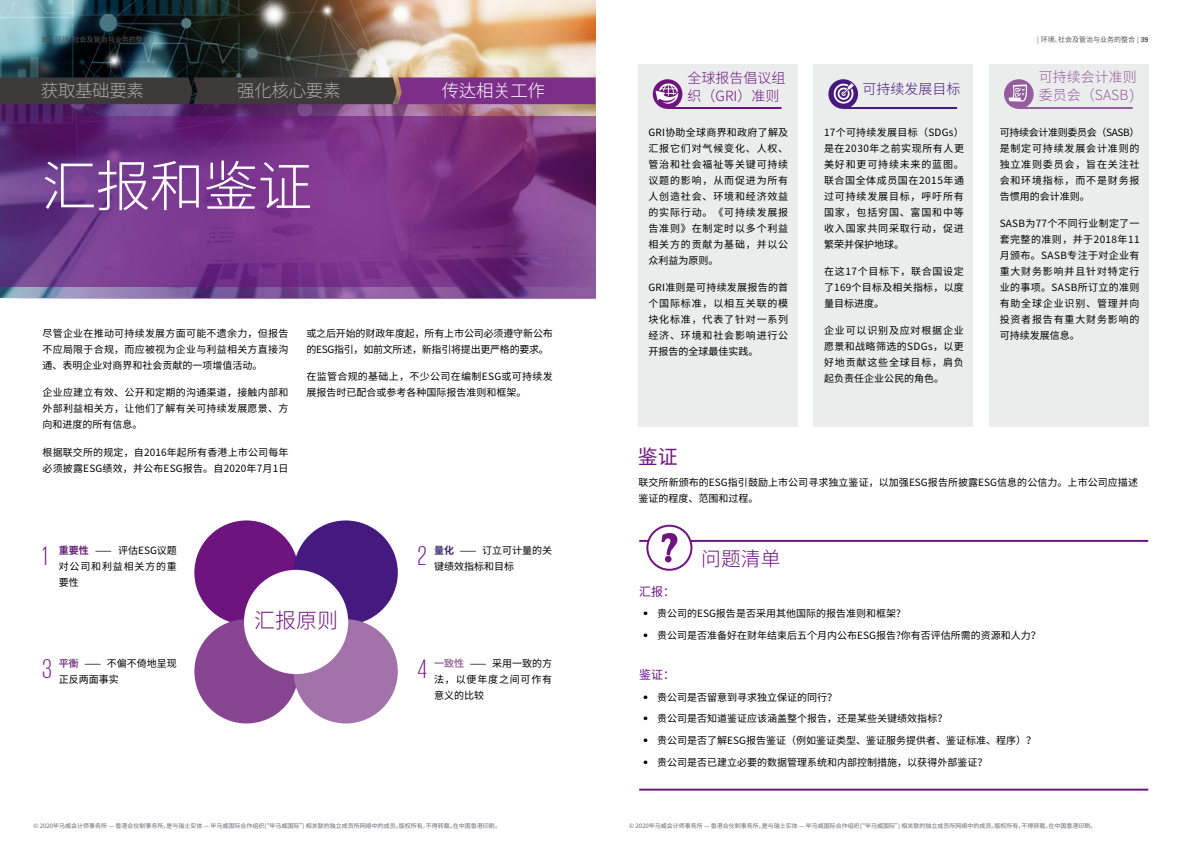
<style>
.page{position:relative;width:1191px;height:842px;background:#fff}
.page>*{position:absolute;margin:0;border:0;box-sizing:border-box;transform-origin:0 0}
.t1{font:300 55px "Noto Sans CJ Ksc";letter-spacing:-.02em;color:#fff}
.t2{font:300 27.4px "KPMG";color:#6e147f}
.t3{font:300 21px "Noto Sans CJ Ksc";color:#6e147f}
.t4{font:20px "Noto Sans CJ Ksc";color:#6e147f}
.t5{font:300 19.8px "Noto Sans CJ Ksc";color:#6e147f}
.t6{font:300 17.5px "Noto Sans CJ Ksc";letter-spacing:-.02em;color:#aaabab}
.t7{font:300 17.5px "Noto Sans CJ Ksc";letter-spacing:-.02em;color:#fff}
.t8{font:300 14px/18px "Noto Sans CJ Ksc";color:#955c9e}
.t9{font:300 14px/18px "Noto Sans CJ Ksc";color:#6e147f}
.t10{font:300 14px "Noto Sans CJ Ksc";color:#45197e}
.t11{font:12px "Noto Sans CJ Ksc";color:#6e147f}
.t12{font:10px/16px "Noto Sans CJ Ksc";letter-spacing:.005em;color:#000;text-align:justify}
.t13{font:10px/16px "Noto Sans CJ Ksc";letter-spacing:-.015em;color:#000}
.t14{font:10px/16px "Noto Sans CJ Ksc";letter-spacing:.03em;color:#000}
.t15{font:7px "Noto Sans CJ Ksc";color:#595757}
.t16{font:6px "Noto Sans CJ Ksc";color:#68696e}
.s1{font-family:"Univers 65";font-weight:700}
.s2{font-family:"Univers 45";font-weight:300}
.s3{font-weight:700;color:#662076}
.s4{font-weight:700;color:#3e2671}
.s5{font-weight:700;color:#80438a}
.s6{font-weight:700;color:#9c6da3}
</style>
<div class="page">
<div style="left:989px;top:64px;width:159px;height:363px;background:#ebecec"></div>
<img style="left:0;top:0;width:595px;height:77px">
<svg style="left:0;top:104px;width:595px;height:13px;background:#7b4c7d"></svg>
<svg style="left:0;top:117px;width:595px;height:182px;background:#753687"></svg>
<svg style="left:0;top:77px;width:595px;height:27px;background:#533753"></svg>
<hr style="left:639px;top:540px;width:509px;height:2px;background:#6e147f">
<hr style="left:639px;top:789px;width:509px;height:2px;background:#6e147f">
<div style="left:647px;top:526px;width:44px;height:44px;background:#fff;border-radius:50%"></div>
<div style="left:646px;top:525px;width:46px;height:46px;border:2px solid #6e147f;border-radius:50%"></div>
<svg style="left:661px;top:533px;width:16px;height:29px"></svg>
<div style="left:194px;top:520px;width:104px;height:105px;background:#6e147f;border-radius:50%"></div>
<div style="left:194px;top:619px;width:104px;height:104px;background:#884692;border-radius:50%"></div>
<div style="left:293px;top:520px;width:105px;height:105px;background:#45197e;border-radius:50%"></div>
<div style="left:293px;top:619px;width:105px;height:104px;background:#a372ab;border-radius:50%"></div>
<div style="left:244px;top:570px;width:104px;height:104px;background:#fff;border-radius:50%"></div>
<div style="left:638px;top:64px;width:159px;height:363px;background:#ebecec"></div>
<hr style="left:667px;top:107px;width:114px;height:2px;background:#6e147f">
<div style="left:653px;top:79px;width:29px;height:30px;background:#6e147f;border-radius:50%"></div>
<div style="left:813px;top:64px;width:159px;height:363px;background:#ebecec"></div>
<hr style="left:843px;top:107px;width:114px;height:2px;background:#45197e">
<svg style="left:828px;top:79px;width:30px;height:30px"></svg>
<hr style="left:1018px;top:107px;width:114px;height:2px;background:#955c9e">
<div style="left:1004px;top:79px;width:29px;height:30px;background:#955c9e;border-radius:50%"></div>
<svg style="left:833px;top:83px;width:21px;height:21px"></svg>
<svg style="left:1008px;top:84px;width:19px;height:18px"></svg>
<svg style="left:655px;top:83px;width:23px;height:21px"></svg>
<p class="t15" style="left:42px;top:36px;width:113px"><span class="s1">38</span> | 环境、社会及管治与业务的整合 <span class="s2">|</span></p>
<p class="t15" style="left:1037px;top:36px;width:113px"><span class="s2">|</span> 环境、社会及管治与业务的整合 <span class="s2">|</span> <span class="s1">39</span></p>
<h3 class="t6" style="left:41px;top:81px;width:105px">获取基础要素</h3>
<h3 class="t6" style="left:237px;top:81px;width:105px">强化核心要素</h3>
<h3 class="t7" style="left:442px;top:81px;width:105px">传达相关工作</h3>
<h1 class="t1" style="left:42px;top:155px;width:272px">汇报和鉴证</h1>
<p class="t12" style="left:43px;top:325px;width:247px">尽管企业在推动可持续发展方面可能不遗余力，但报告不应局限于合规，而应被视为企业与利益相关方直接沟通、表明企业对商界和社会贡献的一项增值活动。</p>
<p class="t12" style="left:43px;top:385px;width:247px">企业应建立有效、公开和定期的沟通渠道，接触内部和外部利益相关方，让他们了解有关可持续发展愿景、方向和进度的所有信息。</p>
<p class="t12" style="left:43px;top:444px;width:247px">根据联交所的规定，自2016年起所有香港上市公司每年必须披露ESG绩效，并公布ESG报告。自2020年7月1日</p>
<p class="t13" style="left:306px;top:325px;width:248px">或之后开始的财政年度起，所有上市公司必须遵守新公布的ESG指引，如前文所述，新指引将提出更严格的要求。</p>
<p class="t14" style="left:306px;top:369px;width:248px">在监管合规的基础上，不少公司在编制ESG或可持续发展报告时已配合或参考各种国际报告准则和框架。</p>
<p class="t12" style="left:59px;top:543px;width:120px"><span class="s3">重要性</span> —— 评估ESG议题对公司和利益相关方的重要性</p>
<p class="t12" style="left:434px;top:543px;width:120px"><span class="s4">量化</span> —— 订立可计量的关键绩效指标和目标</p>
<h2 class="t2" style="left:43px;top:543px;width:7px">1</h2>
<h2 class="t2" style="left:418px;top:543px;width:10px">2</h2>
<h3 class="t3" style="left:254px;top:609px;width:85px">汇报原则</h3>
<p class="t12" style="left:59px;top:656px;width:120px"><span class="s5">平衡</span> —— 不偏不倚地呈现正反两面事实</p>
<p class="t12" style="left:434px;top:656px;width:120px"><span class="s6">一致性</span> —— 采用一致的方法，以便年度之间可作有意义的比较</p>
<h2 class="t2" style="left:43px;top:656px;width:11px">3</h2>
<h2 class="t2" style="left:418px;top:656px;width:11px">4</h2>
<h3 class="t9" style="left:687px;top:69px;width:99px">全球报告倡议组织（GRI）准则</h3>
<p class="t12" style="left:648px;top:124px;width:141px">GRI协助全球商界和政府了解及汇报它们对气候变化、人权、管治和社会福祉等关键可持续议题的影响，从而促进为所有人创造社会、环境和经济效益的实际行动。《可持续发展报告准则》在制定时以多个利益相关方的贡献为基础，并以公众利益为原则。</p>
<p class="t12" style="left:648px;top:280px;width:141px">GRI准则是可持续发展报告的首个国际标准，以相互关联的模块化标准，代表了针对一系列经济、环境和社会影响进行公开报告的全球最佳实践。</p>
<h3 class="t4" style="left:638px;top:446px;width:41px">鉴证</h3>
<h3 class="t10" style="left:862px;top:81px;width:99px">可持续发展目标</h3>
<p class="t12" style="left:824px;top:124px;width:141px">17个可持续发展目标（SDGs）是在2030年之前实现所有人更美好和更可持续未来的蓝图。联合国全体成员国在2015年通过可持续发展目标，呼吁所有国家，包括穷国、富国和中等收入国家共同采取行动，促进繁荣并保护地球。</p>
<p class="t12" style="left:824px;top:264px;width:141px">在这17个目标下，联合国设定了169个目标及相关指标，以度量目标进度。</p>
<p class="t12" style="left:824px;top:323px;width:141px">企业可以识别及应对根据企业愿景和战略筛选的SDGs，以更好地贡献这些全球目标，肩负起负责任企业公民的角色。</p>
<h3 class="t8" style="left:1039px;top:68px;width:99px">可持续会计准则委员会（SASB）</h3>
<p class="t12" style="left:999px;top:124px;width:141px">可持续会计准则委员会（SASB）是制定可持续发展会计准则的独立准则委员会，旨在关注社会和环境指标，而不是财务报告惯用的会计准则。</p>
<p class="t12" style="left:999px;top:216px;width:141px">SASB为77个不同行业制定了一套完整的准则，并于2018年11月颁布。SASB专注于对企业有重大财务影响并且针对特定行业的事项。SASB所订立的准则有助全球企业识别、管理并向投资者报告有重大财务影响的可持续发展信息。</p>
<p class="t12" style="left:638px;top:474px;width:501px">联交所新颁布的ESG指引鼓励上市公司寻求独立鉴证，以加强ESG报告所披露ESG信息的公信力。上市公司应描述鉴证的程度、范围和过程。</p>
<h3 class="t5" style="left:701px;top:547px;width:81px">问题清单</h3>
<p class="t11" style="left:639px;top:585px;width:37px">汇报：</p>
<p class="t12" style="left:643px;top:606px;width:259px"><span class="s2">•</span> 贵公司的ESG报告是否采用其他国际的报告准则和框架?</p>
<p class="t12" style="left:643px;top:628px;width:399px"><span class="s2">•</span> 贵公司是否准备好在财年结束后五个月内公布ESG报告?你有否评估所需的资源和人力？</p>
<p class="t11" style="left:639px;top:668px;width:37px">鉴证：</p>
<p class="t12" style="left:643px;top:689px;width:196px"><span class="s2">•</span> 贵公司是否留意到寻求独立保证的同行？</p>
<p class="t12" style="left:643px;top:711px;width:306px"><span class="s2">•</span> 贵公司是否知道鉴证应该涵盖整个报告，还是某些关键绩效指标？</p>
<p class="t12" style="left:643px;top:733px;width:394px"><span class="s2">•</span> 贵公司是否了解ESG报告鉴证（例如鉴证类型、鉴证服务提供者、鉴证标准、程序）？</p>
<p class="t12" style="left:643px;top:754px;width:346px"><span class="s2">•</span> 贵公司是否已建立必要的数据管理系统和内部控制措施，以获得外部鉴证？</p>
<p class="t16" style="left:34px;top:823px;width:469px">© 2020毕马威会计师事务所 — 香港合伙制事务所，是与瑞士实体 — 毕马威国际合作组织(“毕马威国际”) 相关联的独立成员所网络中的成员。版权所有，不得转载。在中国香港印刷。</p>
<p class="t16" style="left:629px;top:823px;width:469px">© 2020毕马威会计师事务所 — 香港合伙制事务所，是与瑞士实体 — 毕马威国际合作组织(“毕马威国际”) 相关联的独立成员所网络中的成员。版权所有，不得转载。在中国香港印刷。</p>
</div>
